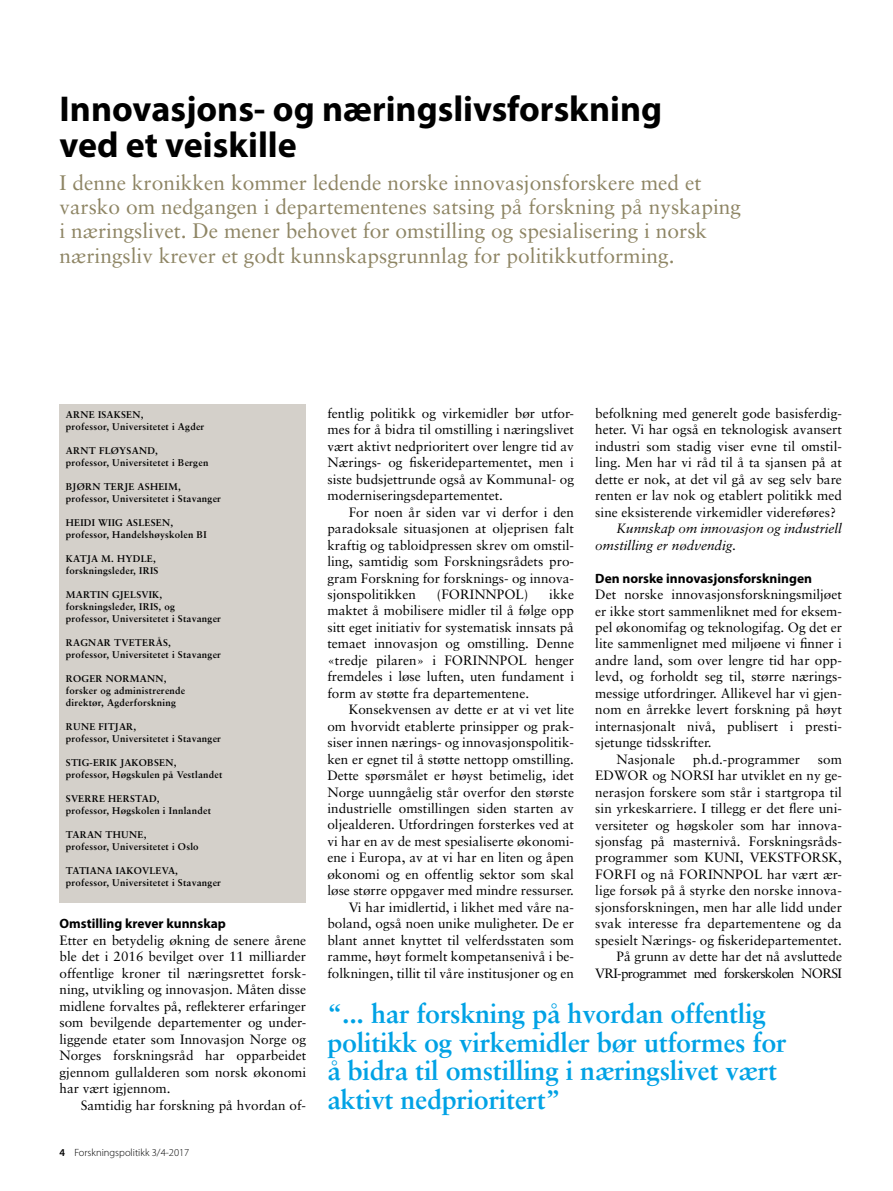
<style>
.page{position:relative;width:893px;height:1191px;background:#fff}
.page>*{position:absolute;margin:0;border:0;box-sizing:border-box;transform-origin:0 0}
.t1{font:700 36px/36px "Myriad Pro";color:#000}
.t2{font:700 27px/28.5px "Sabon";letter-spacing:-.01em;color:#00a2e5}
.t3{font:21px/24.3px "Sabon";color:#8e8564}
.t4{font:13.5px/16.5px "Sabon";color:#000;text-align:justify}
.t5{font:700 13.5px "Myriad Pro";color:#000}
.t6{font:italic 13.5px/16.5px "Sabon";letter-spacing:-.005em;color:#000}
.t7{font:300 10.5px "Myriad Pro";color:#000}
.t8{font:700 9.75px/12px "Sabon";letter-spacing:.025em;color:#000}
.s1{font-weight:600}
</style>
<div class="page">
<div style="left:60px;top:404px;width:246px;height:498px;background:#d4d0ca"></div>
<h1 class="t1" style="left:60px;top:89px;width:604px">Innovasjons- og næringslivsforskning ved et veiskille</h1>
<p class="t3" style="left:60px;top:170px;width:683px">I denne kronikken kommer ledende norske innovasjonsforskere med et varsko om nedgangen i departementenes satsing på forskning på nyskaping i næringslivet. De mener behovet for omstilling og spesialisering i norsk næringsliv krever et godt kunnskapsgrunnlag for politikkutforming.</p>
<p class="t8" style="left:66px;top:408px;width:140px">ARNE ISAKSEN,<br>professor, Universitetet i Agder</p>
<p class="t8" style="left:66px;top:444px;width:144px">ARNT FLØYSAND,<br>professor, Universitetet i Bergen</p>
<p class="t8" style="left:66px;top:480px;width:157px">BJØRN TERJE ASHEIM, professor, Universitetet i Stavanger</p>
<p class="t8" style="left:66px;top:516px;width:142px">HEIDI WIIG ASLESEN, professor, Handelshøyskolen BI</p>
<p class="t8" style="left:66px;top:552px;width:94px">KATJA M. HYDLE, forskningsleder, IRIS</p>
<p class="t8" style="left:66px;top:588px;width:157px">MARTIN GJELSVIK, forskningsleder, IRIS, og<br>professor, Universitetet i Stavanger</p>
<p class="t8" style="left:66px;top:636px;width:157px">RAGNAR TVETERÅS,<br>professor, Universitetet i Stavanger</p>
<p class="t8" style="left:66px;top:672px;width:121px">ROGER NORMANN, forsker og administrerende direktør, Agderforskning</p>
<p class="t8" style="left:66px;top:720px;width:157px">RUNE FITJAR,<br>professor, Universitetet i Stavanger</p>
<p class="t8" style="left:66px;top:756px;width:158px">STIG-ERIK JAKOBSEN,<br>professor, Høgskulen på Vestlandet</p>
<p class="t8" style="left:66px;top:792px;width:147px">SVERRE HERSTAD,<br>professor, Høgskolen i Innlandet</p>
<p class="t8" style="left:66px;top:828px;width:134px">TARAN THUNE,<br>professor, Universitetet i Oslo</p>
<p class="t8" style="left:66px;top:864px;width:157px">TATIANA IAKOVLEVA, professor, Universitetet i Stavanger</p>
<p class="t5" style="left:60px;top:915px;width:168px">Omstilling krever kunnskap</p>
<p class="t4" style="left:60px;top:932px;width:248px">Etter en betydelig økning de senere årene ble det i 2016 bevilget over 11 milliarder offentlige kroner til næringsrettet forsk&shy;ning, utvikling og innovasjon. Måten disse midlene forvaltes på, reflekterer erfaringer som bevilgende departementer og under&shy;liggende etater som Innovasjon Norge og Norges forskningsråd har opparbeidet gjennom gullalderen som norsk økonomi har vært igjennom.</p>
<p class="t4" style="left:81px;top:1096px;width:227px">Samtidig har forskning på hvordan of-</p>
<p class="t7" style="left:60px;top:1147px;width:131px"><span class="s1">4</span> Forskningspolitikk 3/4-2017</p>
<p class="t4" style="left:327px;top:405px;width:248px">fentlig politikk og virkemidler bør utfor&shy;mes for å bidra til omstilling i næringslivet vært aktivt nedprioritert over lengre tid av Nærings- og fiskeridepartementet, men i siste budsjettrunde også av Kommunal- og moderniseringsdepartementet.</p>
<p class="t4" style="left:327px;top:503px;width:248px;text-indent:21px">For noen år siden var vi derfor i den paradoksale situasjonen at oljeprisen falt kraftig og tabloidpressen skrev om omstil&shy;ling, samtidig som Forskningsrådets pro&shy;gram Forskning for forsknings- og innova&shy;sjonspolitikken</p>
<p class="t4" style="left:327px;top:586px;width:248px;text-indent:222px">ikke maktet å mobilisere midler til å følge opp sitt eget initiativ for systematisk innsats på temaet innovasjon og omstilling. Denne «tredje pilaren» i FORINNPOL henger fremdeles i løse luften, uten fundament i form av støtte fra departementene.</p>
<p class="t4" style="left:327px;top:701px;width:248px;text-align:right">Konsekvensen av dette er at vi vet lite om hvorvidt etablerte prinsipper og prak&shy;siser innen nærings- og innovasjonspolitik&shy;ken er egnet til å støtte nettopp omstilling.<br>Dette spørsmålet er høyst betimelig, idet Norge uunngåelig står overfor den største industrielle omstillingen siden starten av oljealderen. Utfordringen forsterkes ved at vi har en av de mest spesialiserte økonomi&shy;ene i Europa, av at vi har en liten og åpen økonomi og en offentlig sektor som skal løse større oppgaver med mindre ressurser.<br>Vi har imidlertid, i likhet med våre na&shy;boland, også noen unike muligheter. De er blant annet knyttet til velferdsstaten som ramme, høyt formelt kompetansenivå i be&shy;folkningen, tillit til våre institusjoner og en</p>
<p class="t4" style="left:437px;top:586px;width:93px">(FORINNPOL)</p>
<p class="t4" style="left:595px;top:405px;width:248px">befolkning med generelt gode basisferdig&shy;heter. Vi har også en teknologisk avansert industri som stadig viser evne til omstil&shy;ling. Men har vi råd til å ta sjansen på at dette er nok, at det vil gå av seg selv bare renten er lav nok og etablert politikk med sine eksisterende virkemidler videreføres?</p>
<p class="t6" style="left:595px;top:520px;width:248px;text-indent:21px">Kunnskap om innovasjon og industriell omstilling er nødvendig.</p>
<p class="t5" style="left:595px;top:569px;width:218px">Den norske innovasjonsforskningen</p>
<p class="t4" style="left:595px;top:586px;width:248px">Det norske innovasjonsforskningsmiljøet</p>
<p class="t4" style="left:595px;top:602px;width:248px">er ikke stort sammenliknet med for eksem-</p>
<p class="t4" style="left:595px;top:619px;width:248px">pel økonomifag og teknologifag. Og det er</p>
<p class="t4" style="left:595px;top:635px;width:248px">lite sammenlignet med miljøene vi finner i</p>
<p class="t4" style="left:595px;top:652px;width:248px">andre land, som over lengre tid har opp-</p>
<p class="t4" style="left:595px;top:668px;width:248px">levd, og forholdt seg til, større nærings-</p>
<p class="t4" style="left:595px;top:685px;width:248px">messige utfordringer. Allikevel har vi gjen-</p>
<p class="t4" style="left:595px;top:701px;width:248px">nom en årrekke levert forskning på høyt</p>
<p class="t4" style="left:595px;top:717px;width:248px">internasjonalt nivå, publisert i presti-</p>
<p class="t4" style="left:595px;top:734px;width:118px">sjetunge tidsskrifter.</p>
<p class="t4" style="left:617px;top:750px;width:60px">Nasjonale</p>
<p class="t4" style="left:693px;top:750px;width:109px">ph.d.-programmer</p>
<p class="t4" style="left:595px;top:750px;width:248px;text-align:right">som<br>EDWOR og NORSI har utviklet en ny ge&shy;nerasjon forskere som står i startgropa til sin yrkeskarriere. I tillegg er det flere uni&shy;versiteter og høgskoler som har innova&shy;sjonsfag på masternivå. Forskningsråds&shy;programmer som KUNI, VEKSTFORSK, FORFI og nå FORINNPOL har vært ær&shy;lige forsøk på å styrke den norske innova&shy;sjonsforskningen, men har alle lidd under svak interesse fra departementene og da spesielt Nærings- og fiskeridepartementet.<br>På grunn av dette har det nå avsluttede VRI-programmet med forskerskolen NORSI</p>
<h2 class="t2" style="left:327px;top:998px;width:461px">“... har forskning på hvordan offentlig politikk og virkemidler bør utformes for å bidra til omstilling i næringslivet vært aktivt nedprioritert”</h2>
</div>
